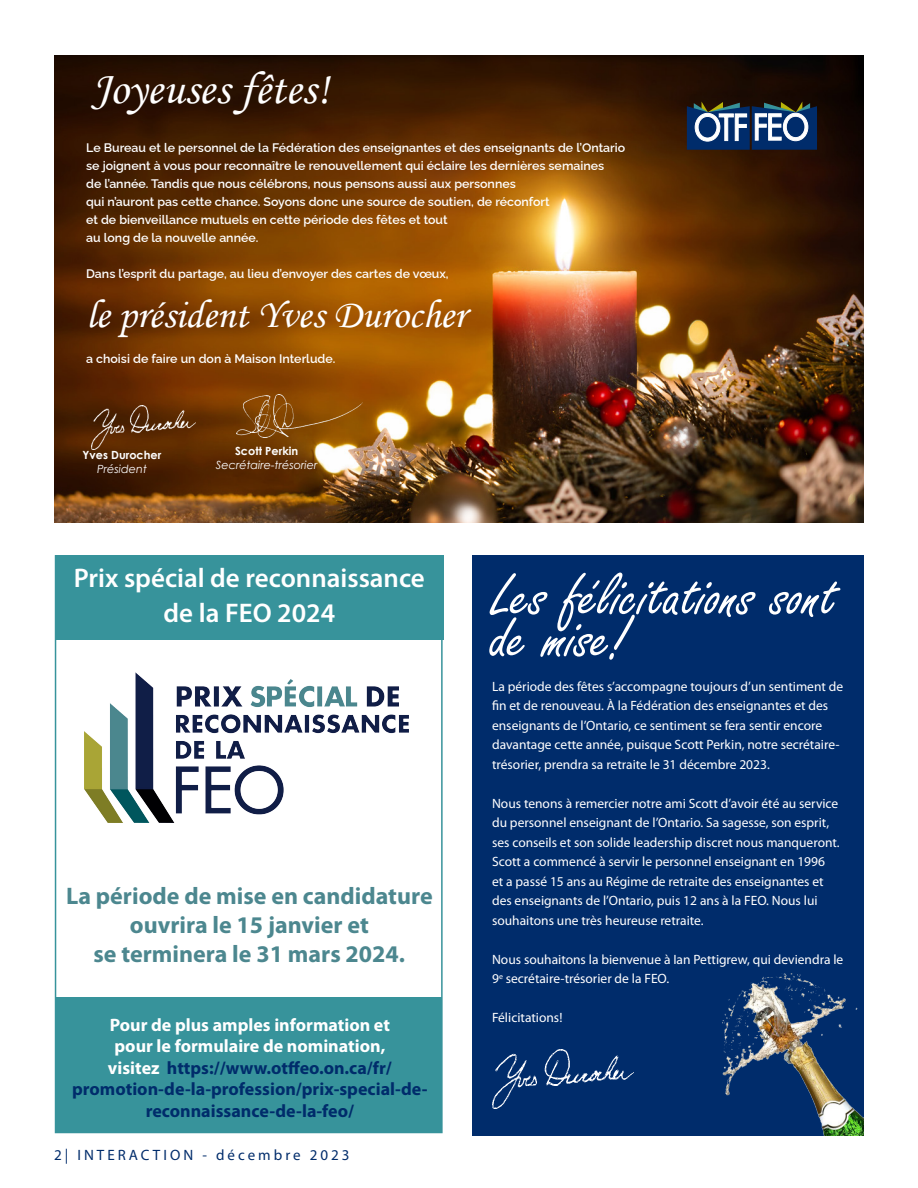
<style>
.page{position:relative;width:918px;height:1188px;background:#fff}
.page>*{position:absolute;margin:0;border:0;box-sizing:border-box;transform-origin:0 0}
.t1{font:66px "Freestyle Script";color:#fff}
.t2{font:46.5px "Monotype Corsiva";color:#fff}
.t3{font:40.5px "Monotype Corsiva";color:#fff}
.cover_head1-blue{font:600 27px "Myriad Pro";color:#fff}
.cover_head1-blue-2{font:700 24px/28.8px "Myriad Pro";color:#4c878f;text-align:center}
.t4{font:700 18px/21.6px "Myriad Pro";color:#002c6b;text-align:center}
.t5{font:700 18px "Myriad Pro";color:#fff}
.Header_Master_page{font:15px "Myriad Pro";letter-spacing:.2em;color:#002c6b}
.t6{font:13.5px/19.5px "Myriad Pro";color:#fff}
.t7{font:600 12.3px "Raleway";color:#fff}
.t8{font:italic 11.25px "Century Gothic";color:#fff}
.t9{font:700 11.25px "Century Gothic";color:#fff}
.s1{color:#fff}
</style>
<div class="page">
<div style="left:55px;top:997px;width:387px;height:136px;background:#37939b"></div>
<div style="left:473px;top:555px;width:391px;height:581px;background:#002c6b"></div>
<div style="left:55px;top:555px;width:388px;height:85px;background:#37939b"></div>
<img style="left:722px;top:974px;width:142px;height:161px">
<img style="left:54px;top:56px;width:810px;height:467px">
<svg style="left:687px;top:102px;width:130px;height:48px"></svg>
<img style="left:236px;top:395px;width:127px;height:42px">
<img style="left:91px;top:405px;width:105px;height:44px">
<img style="left:492px;top:1050px;width:141px;height:59px">
<img style="left:84px;top:672px;width:325px;height:151px">
<p class="t2" style="left:91px;top:60px;width:240px">Joyeuses fêtes!</p>
<p class="t7" style="left:86px;top:138px;width:541px">Le Bureau et le personnel de la Fédération des enseignantes et des enseignants de l’Ontario</p>
<p class="t7" style="left:86px;top:156px;width:520px">se joignent à vous pour reconnaître le renouvellement qui éclaire les dernières semaines</p>
<p class="t7" style="left:86px;top:174px;width:431px">de l’année. Tandis que nous célébrons, nous pensons aussi aux personnes</p>
<p class="t7" style="left:86px;top:192px;width:465px">qui n’auront pas cette chance. Soyons donc une source de soutien, de réconfort</p>
<p class="t7" style="left:86px;top:210px;width:363px">et de bienveillance mutuels en cette période des fêtes et tout</p>
<p class="t7" style="left:86px;top:228px;width:174px">au long de la nouvelle année.</p>
<p class="t7" style="left:86px;top:264px;width:364px">Dans l’esprit du partage, au lieu d’envoyer des cartes de vœux,</p>
<p class="t3" style="left:86px;top:290px;width:381px">le président Yves Durocher</p>
<p class="t7" style="left:86px;top:349px;width:251px">a choisi de faire un don à Maison Interlude.</p>
<p class="t9" style="left:83px;top:446px;width:80px">Yves Durocher</p>
<p class="t8" style="left:97px;top:461px;width:51px">Président</p>
<p class="t9" style="left:235px;top:443px;width:65px">Scott Perkin</p>
<p class="t8" style="left:216px;top:457px;width:103px">Secrétaire-trésorier</p>
<p class="cover_head1-blue" style="left:74px;top:561px;width:353px">Prix spécial de reconnaissance</p>
<p class="cover_head1-blue" style="left:164px;top:596px;width:173px">de la FEO 2024</p>
<p class="cover_head1-blue-2" style="left:66px;top:881px;width:368px">La période de mise en candidature ouvrira le 15 janvier et</p>
<p class="cover_head1-blue-2" style="left:94px;top:938px;width:313px">se terminera le 31 mars 2024.</p>
<p class="t5" style="left:110px;top:1013px;width:282px">Pour de plus amples information et</p>
<p class="t5" style="left:114px;top:1034px;width:272px">pour le formulaire de nomination,</p>
<p class="t4" style="left:72px;top:1056px;width:357px"><span class="s1">visitez</span> https://www.otffeo.on.ca/fr/ promotion-de-la-profession/prix-special-de&shy;reconnaissance-de-la-feo/</p>
<p class="Header_Master_page" style="left:54px;top:1146px;width:297px">2| INTERACTION - décembre 2023</p>
<p class="t1" style="left:492px;top:560px;width:346px">Les félicitations sont</p>
<p class="t1" style="left:492px;top:602px;width:138px">de mise!</p>
<p class="t6" style="left:492px;top:676px;width:353px">La période des fêtes s’accompagne toujours d’un sentiment de fin et de renouveau. À la Fédération des enseignantes et des enseignants de l’Ontario, ce sentiment se fera sentir encore davantage cette année, puisque Scott Perkin, notre secrétaire&shy;trésorier, prendra sa retraite le 31 décembre 2023.</p>
<p class="t6" style="left:492px;top:793px;width:349px">Nous tenons à remercier notre ami Scott d’avoir été au service du personnel enseignant de l’Ontario. Sa sagesse, son esprit, ses conseils et son solide leadership discret nous manqueront.<br>Scott a commencé à servir le personnel enseignant en 1996<br>et a passé 15 ans au Régime de retraite des enseignantes et des enseignants de l’Ontario, puis 12 ans à la FEO. Nous lui souhaitons une très heureuse retraite.</p>
<p class="t6" style="left:492px;top:949px;width:353px">Nous souhaitons la bienvenue à Ian Pettigrew, qui deviendra le<br>9<sup>e</sup> secrétaire-trésorier de la FEO.</p>
<p class="t6" style="left:492px;top:1008px;width:72px">Félicitations!</p>
</div>
